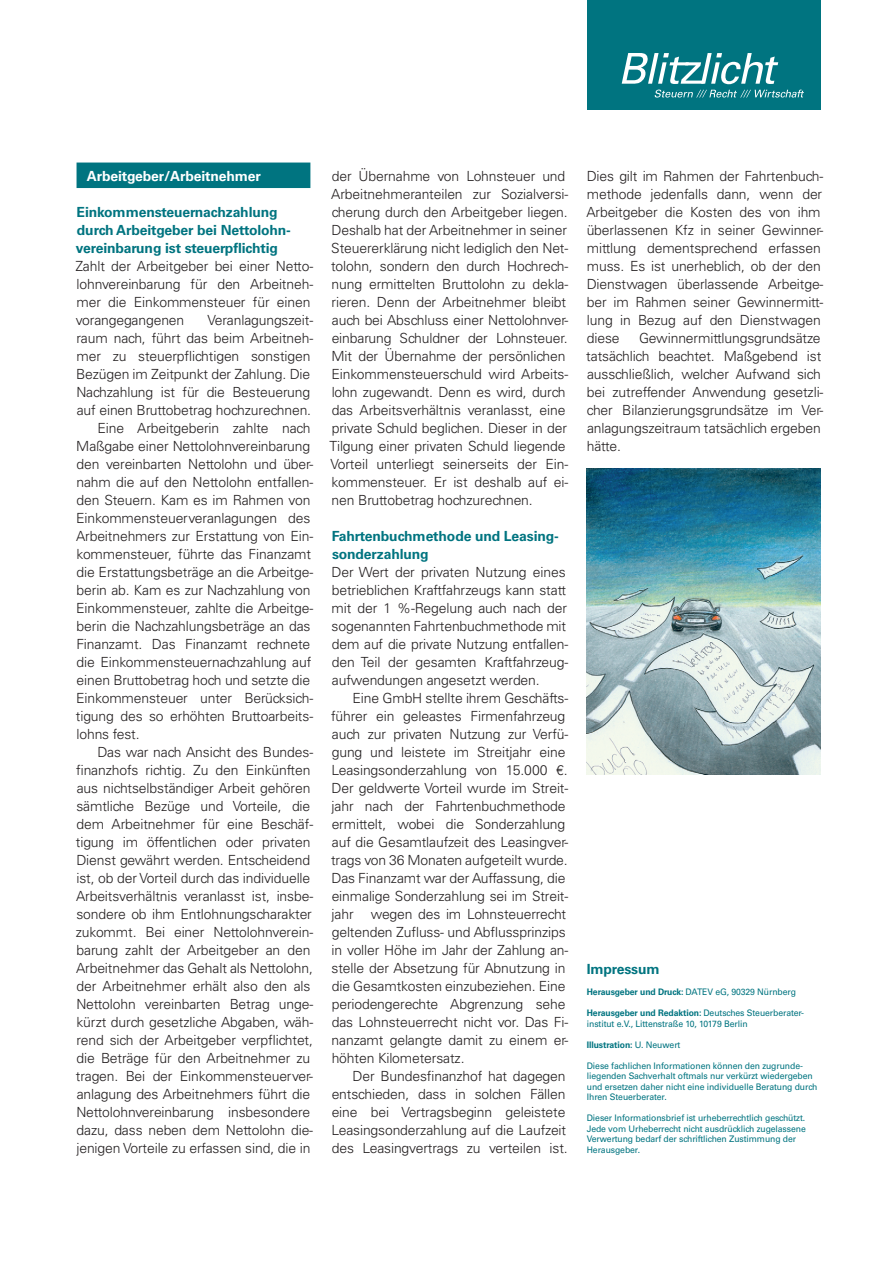
<style>
.page{position:relative;width:893px;height:1263px;background:#fff}
.page>*{position:absolute;margin:0;border:0;box-sizing:border-box;transform-origin:0 0}
.t1{font:300 13.95px/18px "Univers LT Std";letter-spacing:-.01em;color:#231f20}
.t2{font:700 13.95px/18px "Univers LT Std";letter-spacing:-.01em;color:#007480}
.t3{font:700 13.95px "Univers LT Std";letter-spacing:-.01em;color:#fff}
.t4{font:9px/10.5px "Univers LT Std";letter-spacing:-.01em;color:#007480;scale:.96 1}
.t5{font:700 9px "Univers LT Std";letter-spacing:-.01em;color:#007480;scale:.96 1}
.s1{font-weight:700}
.s2{font-weight:400}
</style>
<div class="page">
<div style="left:587px;top:0;width:234px;height:110px;background:#007480"></div>
<svg style="left:622px;top:53px;width:156px;height:31px"></svg>
<svg style="left:655px;top:90px;width:149px;height:8px"></svg>
<div style="left:77px;top:163px;width:233px;height:25px;background:#007480"></div>
<img style="left:587px;top:468px;width:234px;height:307px">
<p class="t3" style="left:87px;top:167px;width:176px">Arbeitgeber/Arbeitnehmer</p>
<p class="t2" style="left:76px;top:203px;width:216px">Einkommensteuernachzahlung durch Arbeitgeber bei Nettolohn&shy;vereinbarung ist steuerpflichtig</p>
<p class="t1" style="left:75px;top:257px;width:239px">Zahlt der Arbeitgeber bei einer Netto&shy;lohnvereinbarung für den Arbeitneh&shy;mer die Einkommensteuer für einen vorangegangenen</p>
<p class="t1" style="left:207px;top:311px;width:107px">Veranlagungszeit-</p>
<p class="t1" style="left:76px;top:329px;width:238px">raum nach, führt das beim Arbeitneh-</p>
<p class="t1" style="left:76px;top:347px;width:235px">mer zu steuerpflichtigen sonstigen</p>
<p class="t1" style="left:76px;top:365px;width:236px">Bezügen im Zeitpunkt der Zahlung. Die</p>
<p class="t1" style="left:76px;top:383px;width:235px">Nachzahlung ist für die Besteuerung</p>
<p class="t1" style="left:77px;top:401px;width:236px">auf einen Bruttobetrag hochzurechnen.</p>
<p class="t1" style="left:97px;top:419px;width:215px">Eine Arbeitgeberin zahlte nach</p>
<p class="t1" style="left:76px;top:437px;width:235px">Maßgabe einer Nettolohnvereinbarung</p>
<p class="t1" style="left:77px;top:455px;width:238px">den vereinbarten Nettolohn und über-</p>
<p class="t1" style="left:76px;top:473px;width:238px">nahm die auf den Nettolohn entfallen-</p>
<p class="t1" style="left:77px;top:491px;width:235px">den Steuern. Kam es im Rahmen von</p>
<p class="t1" style="left:76px;top:509px;width:236px">Einkommensteuerveranlagungen des</p>
<p class="t1" style="left:76px;top:527px;width:239px">Arbeitnehmers zur Erstattung von Ein-</p>
<p class="t1" style="left:76px;top:545px;width:236px">kommensteuer, führte das Finanzamt</p>
<p class="t1" style="left:77px;top:563px;width:238px">die Erstattungsbeträge an die Arbeitge-</p>
<p class="t1" style="left:77px;top:581px;width:235px">berin ab. Kam es zur Nachzahlung von</p>
<p class="t1" style="left:76px;top:599px;width:238px">Einkommensteuer, zahlte die Arbeitge-</p>
<p class="t1" style="left:77px;top:617px;width:235px">berin die Nachzahlungsbeträge an das</p>
<p class="t1" style="left:76px;top:635px;width:235px">Finanzamt. Das Finanzamt rechnete</p>
<p class="t1" style="left:77px;top:653px;width:236px">die Einkommensteuernachzahlung auf</p>
<p class="t1" style="left:77px;top:671px;width:235px">einen Bruttobetrag hoch und setzte die</p>
<p class="t1" style="left:76px;top:689px;width:238px">Einkommensteuer unter Berücksich-</p>
<p class="t1" style="left:76px;top:707px;width:239px">tigung des so erhöhten Bruttoarbeits-</p>
<p class="t1" style="left:76px;top:725px;width:65px">lohns fest.</p>
<p class="t1" style="left:97px;top:743px;width:217px">Das war nach Ansicht des Bundes-</p>
<p class="t1" style="left:76px;top:761px;width:236px">finanzhofs richtig. Zu den Einkünften</p>
<p class="t1" style="left:77px;top:779px;width:235px">aus nichtselbständiger Arbeit gehören</p>
<p class="t1" style="left:76px;top:797px;width:235px">sämtliche Bezüge und Vorteile, die</p>
<p class="t1" style="left:77px;top:815px;width:238px">dem Arbeitnehmer für eine Beschäf-</p>
<p class="t1" style="left:76px;top:833px;width:236px">tigung im öffentlichen oder privaten</p>
<p class="t1" style="left:76px;top:851px;width:235px">Dienst gewährt werden. Entscheidend</p>
<p class="t1" style="left:76px;top:869px;width:235px">ist, ob der Vorteil durch das individuelle</p>
<p class="t1" style="left:76px;top:887px;width:239px">Arbeitsverhältnis veranlasst ist, insbe-</p>
<p class="t1" style="left:76px;top:905px;width:237px">sondere ob ihm Entlohnungscharakter</p>
<p class="t1" style="left:76px;top:923px;width:239px">zukommt. Bei einer Nettolohnverein-</p>
<p class="t1" style="left:77px;top:941px;width:235px">barung zahlt der Arbeitgeber an den</p>
<p class="t1" style="left:76px;top:959px;width:238px">Arbeitnehmer das Gehalt als Nettolohn,</p>
<p class="t1" style="left:77px;top:977px;width:235px">der Arbeitnehmer erhält also den als</p>
<p class="t1" style="left:76px;top:995px;width:238px">Nettolohn vereinbarten Betrag unge-</p>
<p class="t1" style="left:76px;top:1013px;width:238px">kürzt durch gesetzliche Abgaben, wäh-</p>
<p class="t1" style="left:76px;top:1031px;width:238px">rend sich der Arbeitgeber verpflichtet,</p>
<p class="t1" style="left:77px;top:1049px;width:235px">die Beträge für den Arbeitnehmer zu</p>
<p class="t1" style="left:76px;top:1067px;width:239px">tragen. Bei der Einkommensteuerver-</p>
<p class="t1" style="left:77px;top:1085px;width:235px">anlagung des Arbeitnehmers führt die</p>
<p class="t1" style="left:76px;top:1103px;width:235px">Nettolohnvereinbarung insbesondere</p>
<p class="t1" style="left:77px;top:1121px;width:238px">dazu, dass neben dem Nettolohn die-</p>
<p class="t1" style="left:76px;top:1139px;width:236px">jenigen Vorteile zu erfassen sind, die in</p>
<p class="t1" style="left:329px;top:167px;width:240px">der Übernahme von Lohnsteuer und Arbeitnehmeranteilen zur Sozialversi&shy;cherung durch den Arbeitgeber liegen.<br>Deshalb hat der Arbeitnehmer in seiner Steuererklärung nicht lediglich den Net&shy;tolohn, sondern den durch Hochrech&shy;nung ermittelten Bruttolohn zu dekla&shy;rieren. Denn der Arbeitnehmer bleibt auch bei Abschluss einer Nettolohnver&shy;einbarung Schuldner der Lohnsteuer.<br>Mit der Übernahme der persönlichen Einkommensteuerschuld wird Arbeits&shy;lohn zugewandt. Denn es wird, durch das Arbeitsverhältnis veranlasst, eine private Schuld beglichen. Dieser in der Tilgung einer privaten Schuld liegende Vorteil unterliegt seinerseits der Ein&shy;kommensteuer. Er ist deshalb auf ei&shy;nen Bruttobetrag hochzurechnen.</p>
<p class="t2" style="left:332px;top:527px;width:228px">Fahrtenbuchmethode und Leasing&shy;sonderzahlung</p>
<p class="t1" style="left:332px;top:563px;width:238px">Der Wert der privaten Nutzung eines betrieblichen Kraftfahrzeugs kann statt mit der 1 %-Regelung auch nach der sogenannten Fahrtenbuchmethode mit dem auf die private Nutzung entfallen&shy;den Teil der gesamten Kraftfahrzeug&shy;aufwendungen angesetzt werden.</p>
<p class="t1" style="left:331px;top:689px;width:239px;text-indent:21px">Eine GmbH stellte ihrem Geschäfts&shy;führer ein geleastes Firmenfahrzeug auch zur privaten Nutzung zur Verfü&shy;gung und leistete im Streitjahr eine Leasingsonderzahlung von 15.000 €.<br>Der geldwerte Vorteil wurde im Streit&shy;jahr nach der Fahrtenbuchmethode ermittelt, wobei die Sonderzahlung auf die Gesamtlaufzeit des Leasingver&shy;trags von 36 Monaten aufgeteilt wurde.<br>Das Finanzamt war der Auffassung, die einmalige Sonderzahlung sei im Streit&shy;jahr wegen des im Lohnsteuerrecht geltenden Zufluss- und Abflussprinzips in voller Höhe im Jahr der Zahlung an&shy;stelle der Absetzung für Abnutzung in die Gesamtkosten einzubeziehen. Eine periodengerechte Abgrenzung sehe das Lohnsteuerrecht nicht vor. Das Fi&shy;nanzamt gelangte damit zu einem er&shy;höhten Kilometersatz.</p>
<p class="t1" style="left:331px;top:1067px;width:238px;text-indent:21px">Der Bundesfinanzhof hat dagegen entschieden, dass in solchen Fällen eine bei Vertragsbeginn geleistete Leasingsonderzahlung auf die Laufzeit des Leasingvertrags zu verteilen ist.</p>
<p class="t1" style="left:586px;top:167px;width:239px">Dies gilt im Rahmen der Fahrtenbuch&shy;methode jedenfalls dann, wenn der<br>Arbeitgeber die Kosten des von ihm überlassenen Kfz in seiner Gewinner&shy;mittlung dementsprechend erfassen muss. Es ist unerheblich, ob der den<br>Dienstwagen überlassende Arbeitge&shy;ber im Rahmen seiner Gewinnermitt&shy;lung in Bezug auf den Dienstwagen diese</p>
<p class="t1" style="left:586px;top:329px;width:239px;text-indent:53px">Gewinnermittlungsgrundsätze tatsächlich beachtet. Maßgebend ist ausschließlich, welcher Aufwand sich bei zutreffender Anwendung gesetzli&shy;cher Bilanzierungsgrundsätze im Ver&shy;anlagungszeitraum tatsächlich ergeben hätte.</p>
<p class="t2" style="left:587px;top:960px;width:74px">Impressum</p>
<p class="t4" style="left:587px;top:987px;width:219px"><span class="s1">Herausgeber und Druck:</span> DATEV eG, 90329 Nürnberg</p>
<p class="t4" style="left:587px;top:1008px;width:228px"><span class="s1">Herausgeber und Redaktion:</span> Deutsches Steuerberater&shy;institut e.V., Littenstraße 10, 10179 Berlin</p>
<p class="t5" style="left:587px;top:1039px;width:99px">Illustration: <span class="s2">U. Neuwert</span></p>
<p class="t4" style="left:587px;top:1060px;width:242px">Diese fachlichen Informationen können den zugrunde&shy;liegenden Sachverhalt oftmals nur verkürzt wiedergeben und ersetzen daher nicht eine individuelle Beratung durch Ihren Steuerberater.</p>
<p class="t4" style="left:587px;top:1113px;width:230px">Dieser Informationsbrief ist urheberrechtlich geschützt.<br>Jede vom Urheberrecht nicht ausdrücklich zugelassene Verwertung bedarf der schriftlichen Zustimmung der Herausgeber.</p>
</div>
